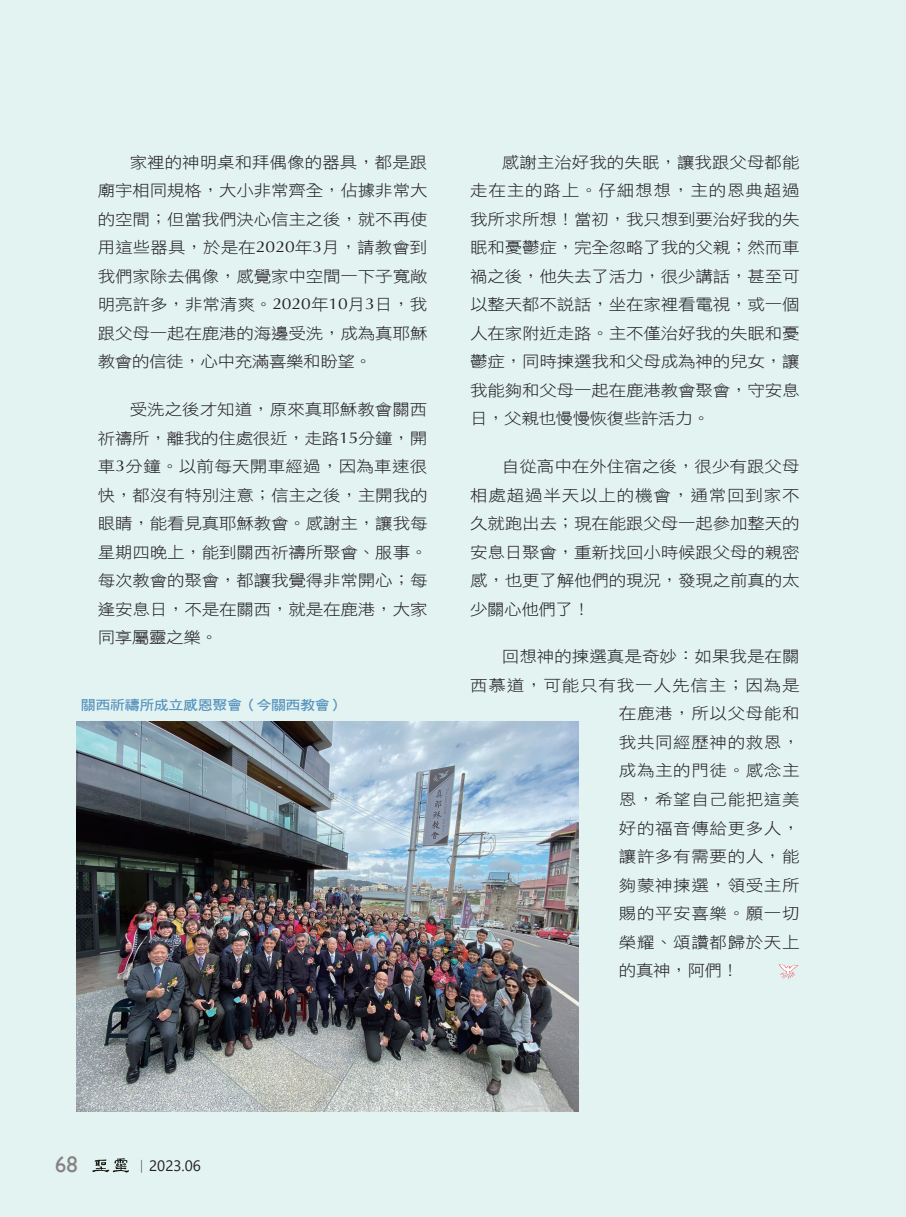
<style>
.page{position:relative;width:906px;height:1217px;background:#fff}
.page>*{position:absolute;margin:0;border:0;box-sizing:border-box;transform-origin:0 0}
.t1{font:22.5px "Gill Sans";color:#868281}
.t2{font:15.75px/28.5px "DF Hei W3 WIN BF";letter-spacing:-.01em;color:#231f20;text-align:justify;scale:1.11 1}
.t3{font:15.75px "DF Hei W3 WIN BF";letter-spacing:.035em;color:#231f20;scale:1.11 1}
.t4{font:15.75px "DF Hei W3 WIN BF";letter-spacing:.045em;color:#231f20;scale:1.11 1}
.t5{font:15px "Segoe UI";color:#231f20}
.圖說_大{font:13.5px "DF Hei W7 WIN BF";letter-spacing:-.025em;color:#5792bc;scale:1.11 1}
.s1{font-family:"Optima"}
.s2{font-family:"Adobe Ming Std";font-weight:300}
</style>
<div class="page">
<div style="left:0;top:0;width:906px;height:1216px;background:#e2f3f2"></div>
<svg style="left:92px;top:1158px;width:37px;height:14px"></svg>
<svg style="left:778px;top:964px;width:20px;height:14px"></svg>
<img style="left:77px;top:721px;width:501px;height:389px">
<p class="t2" style="left:98px;top:148px;width:298px;text-indent:32px">家裡的神明桌和拜偶像的器具，都是跟廟宇相同規格，大小非常齊全，佔據非常大的空間；但當我們決心信主之後，就不再使用這些器具，於是在<span class="s1">2020</span>年<span class="s1">3</span>月，請教會到我們家除去偶像，感覺家中空間一下子寬敞明亮許多，非常清爽。<span class="s1">2020</span>年<span class="s1">10</span>月<span class="s1">3</span>日，我跟父母一起在鹿港的海邊受洗，成為真耶穌教會的信徒，心中充滿喜樂和盼望。</p>
<p class="t2" style="left:98px;top:395px;width:298px;text-indent:32px">受洗之後才知道，原來真耶穌教會關西祈禱所，離我的住處很近，走路<span class="s1">15</span>分鐘，開車<span class="s1">3</span>分鐘。以前每天開車經過，因為車速很快，都沒有特別注意；信主之後，主開我的眼睛，能看見真耶穌教會。感謝主，讓我每星期四晚上，能到關西祈禱所聚會、服事。每次教會的聚會，都讓我覺得非常開心；每逢安息日，不是在關西，就是在鹿港，大家同享屬靈之樂。</p>
<p class="圖說_大" style="left:81px;top:697px;width:239px">關西祈禱所成立感恩聚會（今關西教會）</p>
<p class="t2" style="left:470px;top:148px;width:298px;text-indent:32px">感謝主治好我的失眠，讓我跟父母都能走在主的路上。仔細想想，主的恩典超過我所求所想！當初，我只想到要治好我的失眠和憂鬱症，完全忽略了我的父親；然而車禍之後，他失去了活力，很少講話，甚至可以整天都不說話，坐在家裡看電視，或一個人在家附近走路。主不僅治好我的失眠和憂鬱症，同時揀選我和父母成為神的兒女，讓我能夠和父母一起在鹿港教會聚會，守安息日，父親也慢慢恢復些許活力。</p>
<p class="t2" style="left:470px;top:452px;width:298px;text-indent:32px">自從高中在外住宿之後，很少有跟父母相處超過半天以上的機會，通常回到家不久就跑出去；現在能跟父母一起參加整天的安息日聚會，重新找回小時候跟父母的親密感，也更了解他們的現況，發現之前真的太少關心他們了！</p>
<p class="t2" style="left:502px;top:642px;width:270px">回想神的揀選真是奇妙：如果我是在關</p>
<p class="t4" style="left:470px;top:677px;width:298px">西慕道，可能只有我一人先信主；因為是</p>
<p class="t3" style="left:619px;top:705px;width:164px">在鹿港，所以父母能和</p>
<p class="t3" style="left:619px;top:734px;width:164px">我共同經歷神的救恩，</p>
<p class="t3" style="left:619px;top:762px;width:164px">成為主的門徒。感念主</p>
<p class="t3" style="left:619px;top:791px;width:164px">恩，希望自己能把這美</p>
<p class="t3" style="left:619px;top:819px;width:164px">好的福音傳給更多人，</p>
<p class="t3" style="left:619px;top:848px;width:164px">讓許多有需要的人，能</p>
<p class="t3" style="left:619px;top:876px;width:164px">夠蒙神揀選，領受主所</p>
<p class="t3" style="left:619px;top:905px;width:164px">賜的平安喜樂。願一切</p>
<p class="t3" style="left:619px;top:933px;width:164px">榮耀、頌讚都歸於天上</p>
<p class="t2" style="left:619px;top:955px;width:110px">的真神，阿們！</p>
<p class="t1" style="left:55px;top:1150px;width:24px">68</p>
<p class="t5" style="left:134px;top:1151px;width:68px"><span class="s2">｜</span>2023.06</p>
</div>
